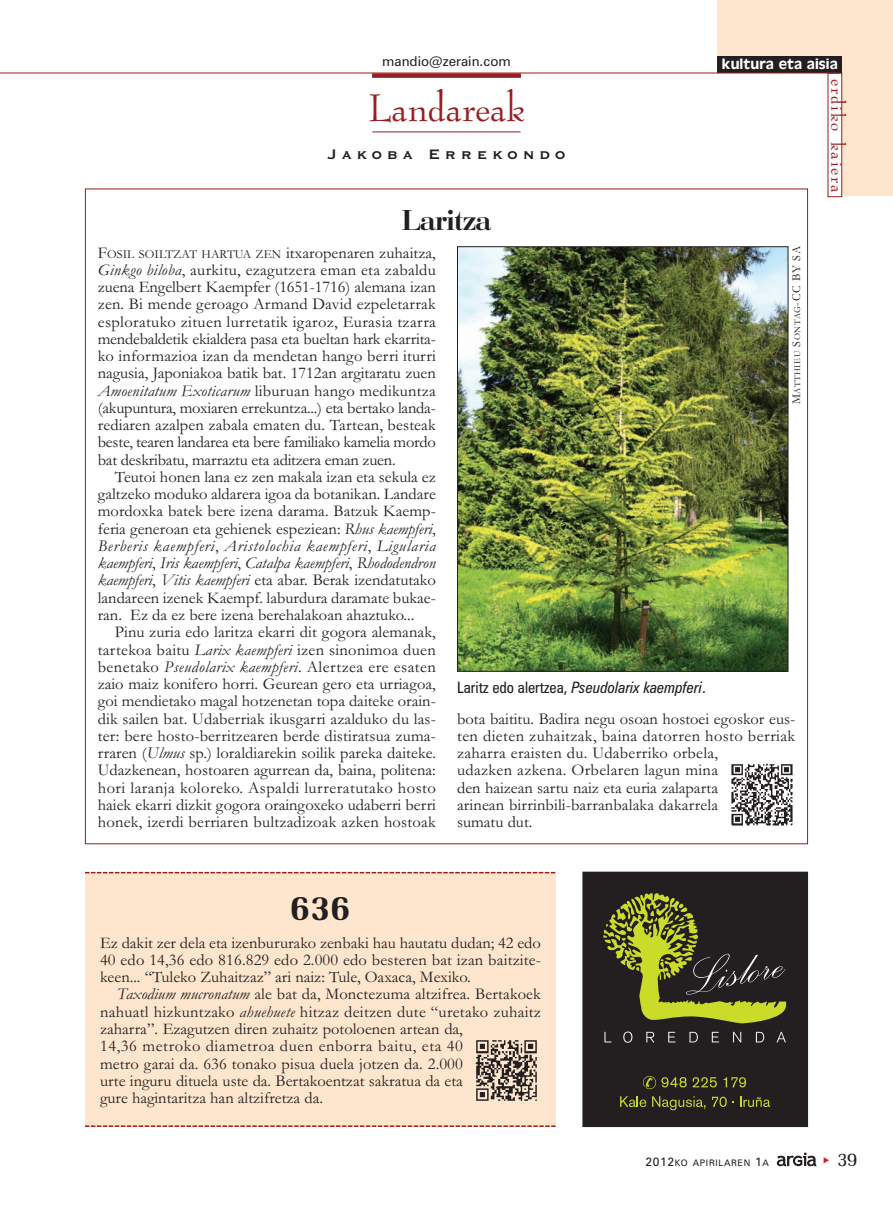
<style>
.page{position:relative;width:893px;height:1212px;background:#fff}
.page>*{position:absolute;margin:0;border:0;box-sizing:border-box;transform-origin:0 0}
.t1{font:45px "Bernadette";color:#981e21}
.t2{font:700 36px "Memoir";color:#231f20}
.t3{font:30px "Bodoni";letter-spacing:-.015em;color:#231f20}
.t4{font:21px "Bernadette";letter-spacing:.09em;color:#981e21}
.t5{font:19.5px "Memoir";color:#231f20}
.t6{font:700 18px "Copperplate Gothic BT";letter-spacing:.255em;color:#231f20}
.t7{font:16.5px/17.2px "Garamond";letter-spacing:.005em;color:#231f20;text-align:justify}
.t8{font:italic condensed 15.75px "Zurich BT";color:#231f20}
.t9{font:15px "Antique Olive";letter-spacing:.005em;color:#fff}
.t10{font:13.5px "Zurich BT";color:#231f20}
.t11{font:9px "Garamond";letter-spacing:.06em;color:#231f20}
.t12{font:9px "Zurich BT";letter-spacing:.075em;color:#231f20}
.s1{font-size:12.3px}
.s2{font-style:italic}
.s3{font-size:12px}
.s4{font-style:normal}
</style>
<div class="page">
<svg style="left:777px;top:1152px;width:39px;height:14px"></svg>
<div style="left:717px;top:0;width:158px;height:59px;background:#fee6ce"></div>
<div style="left:835px;top:0;width:58px;height:196px;background:#fee6ce"></div>
<div style="left:717px;top:57px;width:125px;height:16px;background:#231f20"></div>
<div style="left:828px;top:74px;width:13px;height:122px;background:#fff"></div>
<div style="left:828px;top:73px;width:14px;height:124px;border:1px solid #981e21"></div>
<hr style="left:372px;top:132px;width:149px;height:1px;background:#981e21">
<div style="left:372px;top:73px;width:149px;height:5px;background:#981e21"></div>
<hr style="left:0;top:73px;width:839px;height:1px;background:#981e21">
<div style="left:583px;top:872px;width:224px;height:254px;background:#231f20"></div>
<svg style="left:620px;top:1096px;width:26px;height:11px"></svg>
<svg style="left:652px;top:1096px;width:53px;height:14px"></svg>
<svg style="left:712px;top:1096px;width:22px;height:11px"></svg>
<svg style="left:740px;top:1096px;width:30px;height:11px"></svg>
<svg style="left:643px;top:1076px;width:44px;height:13px"></svg>
<svg style="left:693px;top:1077px;width:24px;height:10px"></svg>
<svg style="left:723px;top:1077px;width:23px;height:10px"></svg>
<svg style="left:603px;top:893px;width:183px;height:130px"></svg>
<svg style="left:604px;top:1032px;width:7px;height:10px"></svg>
<svg style="left:623px;top:1031px;width:9px;height:12px"></svg>
<svg style="left:646px;top:1032px;width:8px;height:10px"></svg>
<svg style="left:668px;top:1032px;width:7px;height:10px"></svg>
<svg style="left:689px;top:1032px;width:9px;height:10px"></svg>
<svg style="left:712px;top:1032px;width:7px;height:10px"></svg>
<svg style="left:733px;top:1032px;width:8px;height:10px"></svg>
<svg style="left:756px;top:1032px;width:8px;height:10px"></svg>
<svg style="left:777px;top:1032px;width:9px;height:10px"></svg>
<div style="left:583px;top:872px;width:225px;height:255px;border:1px solid #231f20"></div>
<img style="left:731px;top:763px;width:62px;height:63px">
<img style="left:459px;top:248px;width:327px;height:422px">
<div style="left:457px;top:246px;width:331px;height:426px;border:1px solid #231f20"></div>
<div style="left:85px;top:872px;width:471px;height:255px;background:#fee6ce"></div>
<svg style="left:85px;top:872px;width:470px;height:1px"></svg>
<svg style="left:85px;top:1125px;width:471px;height:2px"></svg>
<img style="left:475px;top:1040px;width:62px;height:61px">
<p class="t10" style="left:382px;top:56px;width:130px">mandio@zerain.com</p>
<h1 class="t1" style="left:368px;top:89px;width:158px">Landareak</h1>
<p class="t6" style="left:327px;top:142px;width:240px">Jakoba Errekondo</p>
<h3 class="t3" style="left:402px;top:209px;width:91px">Laritza</h3>
<p class="t9" style="left:722px;top:59px;width:117px">kultura eta aisia</p>
<p class="t4" style="left:846px;top:79px;width:116px;rotate:90deg">erdiko kaiera</p>
<p class="t7" style="left:98px;top:246px;width:340px">F<span class="s1">OSIL SOILTZAT HARTUA ZEN</span> itxaropenaren zuhaitza, <span class="s2">Ginkgo biloba</span>, aurkitu, ezagutzera eman eta zabaldu zuena Engelbert Kaempfer (1651-1716) alemana izan zen. Bi mende geroago Armand David ezpeletarrak esploratuko zituen lurretatik igaroz, Eurasia tzarra mendebaldetik ekialdera pasa eta bueltan hark ekarrita&shy;ko informazioa izan da mendetan hango berri iturri nagusia, Japoniakoa batik bat. 1712an argitaratu zuen <span class="s2">Amoenitatum Exoticarum</span> liburuan hango medikuntza (akupuntura, moxiaren errekuntza...) eta bertako landa&shy;rediaren azalpen zabala ematen du. Tartean, besteak beste, tearen landarea eta bere familiako kamelia mordo bat deskribatu, marraztu eta aditzera eman zuen.</p>
<p class="t7" style="left:98px;top:470px;width:340px;text-indent:17px">Teutoi honen lana ez zen makala izan eta sekula ez galtzeko moduko aldarera igoa da botanikan. Landare mordoxka batek bere izena darama. Batzuk Kaemp&shy;feria generoan eta gehienek espeziean: <span class="s2">Rhus kaempferi</span>, <span class="s2">Berberis kaempferi</span>, <span class="s2">Aristolochia kaempferi</span>, <span class="s2">Ligularia kaempferi</span>, <span class="s2">Iris kaempferi</span>, <span class="s2">Catalpa kaempferi</span>, <span class="s2">Rhododendron kaempferi</span>, <span class="s2">Vitis kaempferi</span> eta abar. Berak izendatutako landareen izenek Kaempf. laburdura daramate bukae&shy;ran. Ez da ez bere izena berehalakoan ahaztuko...</p>
<p class="t7" style="left:98px;top:625px;width:340px;text-indent:17px">Pinu zuria edo laritza ekarri dit gogora alemanak, tartekoa baitu <span class="s2">Larix kaempferi</span> izen sinonimoa duen benetako <span class="s2">Pseudolarix kaempferi</span>. Alertzea ere esaten zaio maiz konifero horri. Geurean gero eta urriagoa, goi mendietako magal hotzenetan topa daiteke orain&shy;dik sailen bat. Udaberriak ikusgarri azalduko du las&shy;ter: bere hosto-berritzearen berde distiratsua zuma&shy;rraren (<span class="s2">Ulmus</span> sp.) loraldiarekin soilik pareka daiteke.<br>Udazkenean, hostoaren agurrean da, baina, politena: hori laranja koloreko. Aspaldi lurreratutako hosto haiek ekarri dizkit gogora oraingoxeko udaberri berri honek, izerdi berriaren bultzadizoak azken hostoak</p>
<p class="t11" style="left:794px;top:404px;width:159px;rotate:-90deg"><span class="s3">M</span>ATTHIEU <span class="s3">S</span>ONTAG<span class="s3">-CC BY SA</span></p>
<p class="t8" style="left:457px;top:682px;width:250px"><span class="s4">Laritz edo alertzea,</span> Pseudolarix kaempferi<span class="s4">.</span></p>
<p class="t7" style="left:457px;top:712px;width:340px;text-align:left">bota baititu. Badira negu osoan hostoei egoskor eus&shy;ten dieten zuhaitzak, baina datorren hosto berriak zaharra eraisten du. Udaberriko orbela,<br>udazken azkena. Orbelaren lagun mina<br>den haizean sartu naiz eta euria zalaparta<br>arinean birrinbili-barranbalaka dakarrela<br>sumatu dut.</p>
<h2 class="t2" style="left:290px;top:886px;width:62px">636</h2>
<p class="t7" style="left:100px;top:936px;width:442px">Ez dakit zer dela eta izenbururako zenbaki hau hautatu dudan; 42 edo 40 edo 14,36 edo 816.829 edo 2.000 edo besteren bat izan baitzite&shy;keen... “Tuleko Zuhaitzaz” ari naiz: Tule, Oaxaca, Mexiko.</p>
<p class="t7" style="left:100px;top:987px;width:442px;text-align:left;text-indent:17px"><span class="s2">Taxodium mucronatum</span> ale bat da, Monctezuma altzifrea. Bertakoek nahuatl hizkuntzako <span class="s2">ahuehuete</span> hitzaz deitzen dute “uretako zuhaitz zaharra”. Ezagutzen diren zuhaitz potoloenen artean da,<br>14,36 metroko diametroa duen enborra baitu, eta 40<br>metro garai da. 636 tonako pisua duela jotzen da. 2.000<br>urte inguru dituela uste da. Bertakoentzat sakratua da eta<br>gure hagintaritza han altzifretza da.</p>
<p class="t12" style="left:646px;top:1160px;width:125px"><span class="s3">2012</span>KO APIRILAREN <span class="s3">1</span>A</p>
<p class="t5" style="left:837px;top:1151px;width:22px">39</p>
</div>
